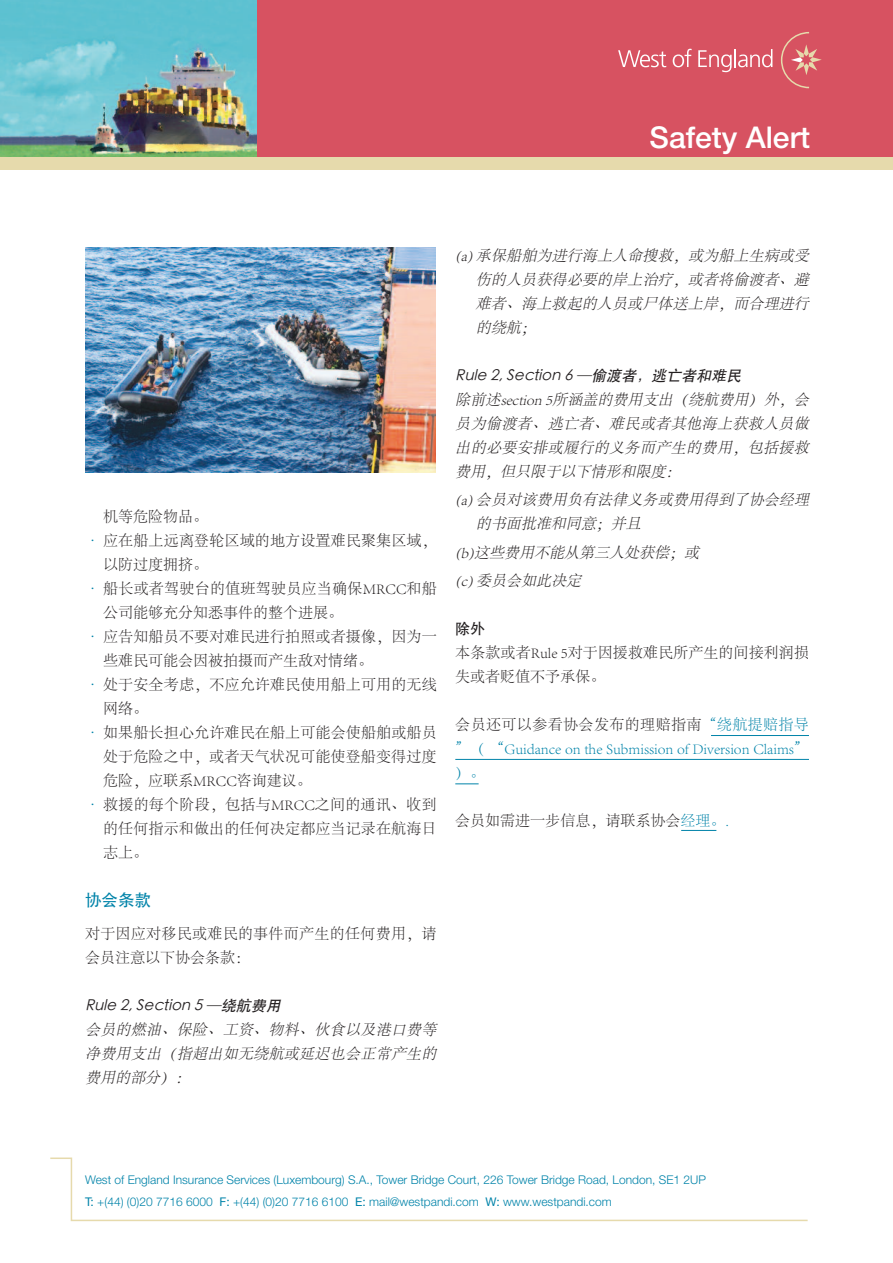
<style>
.page{position:relative;width:893px;height:1263px;background:#fff}
.page>*{position:absolute;margin:0;border:0;box-sizing:border-box;transform-origin:0 0}
.t1{font:500 30px "Helvetica Neue";color:#fff}
.t2{font:16.5px "ST Heiti";color:#0083a9}
.t3{font:300 15px/24px "Adobe Song Std";letter-spacing:.01em;color:#231f20}
.t4{font:italic 300 15px/24px "Adobe Song Std";color:#231f20;text-align:justify}
.t5{font:300 15px/24px "Adobe Song Std";color:#0083a9;text-align:justify}
.t6{font:italic 15px "ST Heiti";color:#231f20}
.t7{font:15px "ST Heiti";color:#231f20}
.t8{font:300 12px/21.3px "Helvetica Neue";color:#0083a9}
.s1{color:#0083a9}
.s2{color:#231f20}
.s3{font-weight:400}
</style>
<div class="page">
<svg style="left:50px;top:1157px;width:758px;height:65px"></svg>
<div style="left:0;top:0;width:893px;height:164px;background:#d75261"></div>
<img style="left:0;top:0;width:256px;height:157px">
<div style="left:0;top:157px;width:893px;height:13px;background:#e6daac"></div>
<svg style="left:780px;top:32px;width:42px;height:56px"></svg>
<svg style="left:618px;top:50px;width:48px;height:17px"></svg>
<svg style="left:673px;top:49px;width:19px;height:18px"></svg>
<svg style="left:698px;top:49px;width:74px;height:23px"></svg>
<img style="left:85px;top:248px;width:350px;height:225px">
<hr style="left:455px;top:759px;width:354px;height:1px;background:#0083a9">
<hr style="left:711px;top:735px;width:98px;height:1px;background:#0083a9">
<svg style="left:455px;top:784px;width:24px;height:1px"></svg>
<hr style="left:681px;top:830px;width:35px;height:1px;background:#0083a9">
<h1 class="t1" style="left:650px;top:113px;width:162px">Safety Alert</h1>
<p class="t3" style="left:103px;top:505px;width:106px">机等危险物品。</p>
<p class="t3" style="left:103px;top:529px;width:335px;text-indent:-18px"><span class="s1">•</span> 应在船上远离登轮区域的地方设置难民聚集区域，以防过度拥挤。</p>
<p class="t3" style="left:103px;top:577px;width:335px;text-indent:-18px"><span class="s1">•</span> 船长或者驾驶台的值班驾驶员应当确保MRCC和船公司能够充分知悉事件的整个进展。</p>
<p class="t3" style="left:103px;top:625px;width:335px;text-indent:-18px"><span class="s1">•</span> 应告知船员不要对难民进行拍照或者摄像，因为一些难民可能会因被拍摄而产生敌对情绪。</p>
<p class="t3" style="left:103px;top:673px;width:335px;text-indent:-18px"><span class="s1">•</span> 处于安全考虑，不应允许难民使用船上可用的无线网络。</p>
<p class="t3" style="left:103px;top:721px;width:335px;text-align:justify;text-indent:-18px"><span class="s1">•</span> 如果船长担心允许难民在船上可能会使船舶或船员处于危险之中，或者天气状况可能使登船变得过度危险，应联系MRCC咨询建议。</p>
<p class="t3" style="left:103px;top:793px;width:335px;text-align:justify;text-indent:-18px"><span class="s1">•</span> 救援的每个阶段，包括与MRCC之间的通讯、收到的任何指示和做出的任何决定都应当记录在航海日志上。</p>
<p class="t2" style="left:85px;top:892px;width:67px">协会条款</p>
<p class="t3" style="left:85px;top:922px;width:353px">对于因应对移民或难民的事件而产生的任何费用，请会员注意以下协会条款：</p>
<p class="t6" style="left:85px;top:998px;width:200px">Rule 2, Section 5 —绕航费用</p>
<p class="t4" style="left:85px;top:1018px;width:357px">会员的燃油、保险、工资、物料、伙食以及港口费等净费用支出（指超出如无绕航或延迟也会正常产生的费用的部分）：</p>
<p class="t4" style="left:476px;top:244px;width:339px;text-indent:-20px">(a) 承保船舶为进行海上人命搜救，或为船上生病或受伤的人员获得必要的岸上治疗，或者将偷渡者、避难者、海上救起的人员或尸体送上岸，而合理进行的绕航；</p>
<p class="t6" style="left:455px;top:368px;width:290px">Rule 2, Section 6 —偷渡者，逃亡者和难民</p>
<p class="t4" style="left:455px;top:388px;width:359px">除前述section 5所涵盖的费用支出（绕航费用）外，会员为偷渡者、逃亡者、难民或者其他海上获救人员做出的必要安排或履行的义务而产生的费用，包括援救费用，但只限于以下情形和限度：</p>
<p class="t4" style="left:476px;top:489px;width:339px;text-indent:-20px">(a) 会员对该费用负有法律义务或费用得到了协会经理的书面批准和同意；并且</p>
<p class="t4" style="left:455px;top:539px;width:249px;line-height:28.2px">(b)这些费用不能从第三人处获偿；或(c) 委员会如此决定</p>
<p class="t7" style="left:455px;top:621px;width:31px">除外</p>
<p class="t3" style="left:455px;top:641px;width:355px">本条款或者Rule 5对于因援救难民所产生的间接利润损失或者贬值不予承保。</p>
<p class="t5" style="left:455px;top:713px;width:355px"><span class="s2">会员还可以参看协会发布的理赔指南</span>“绕航提赔指导”（ “Guidance on the Submission of Diversion Claims”）。</p>
<p class="t3" style="left:455px;top:809px;width:275px">会员如需进一步信息，请联系协会<span class="s1">经理。.</span></p>
<p class="t8" style="left:85px;top:1169px;width:622px">West of England Insurance Services (Luxembourg) S.A., Tower Bridge Court, 226 Tower Bridge Road, London, SE1 2UP<br><span class="s3">T:</span> +(44) (0)20 7716 6000 <span class="s3">F:</span> +(44) (0)20 7716 6100 <span class="s3">E:</span> mail@westpandi.com <span class="s3">W:</span> www.westpandi.com</p>
</div>
